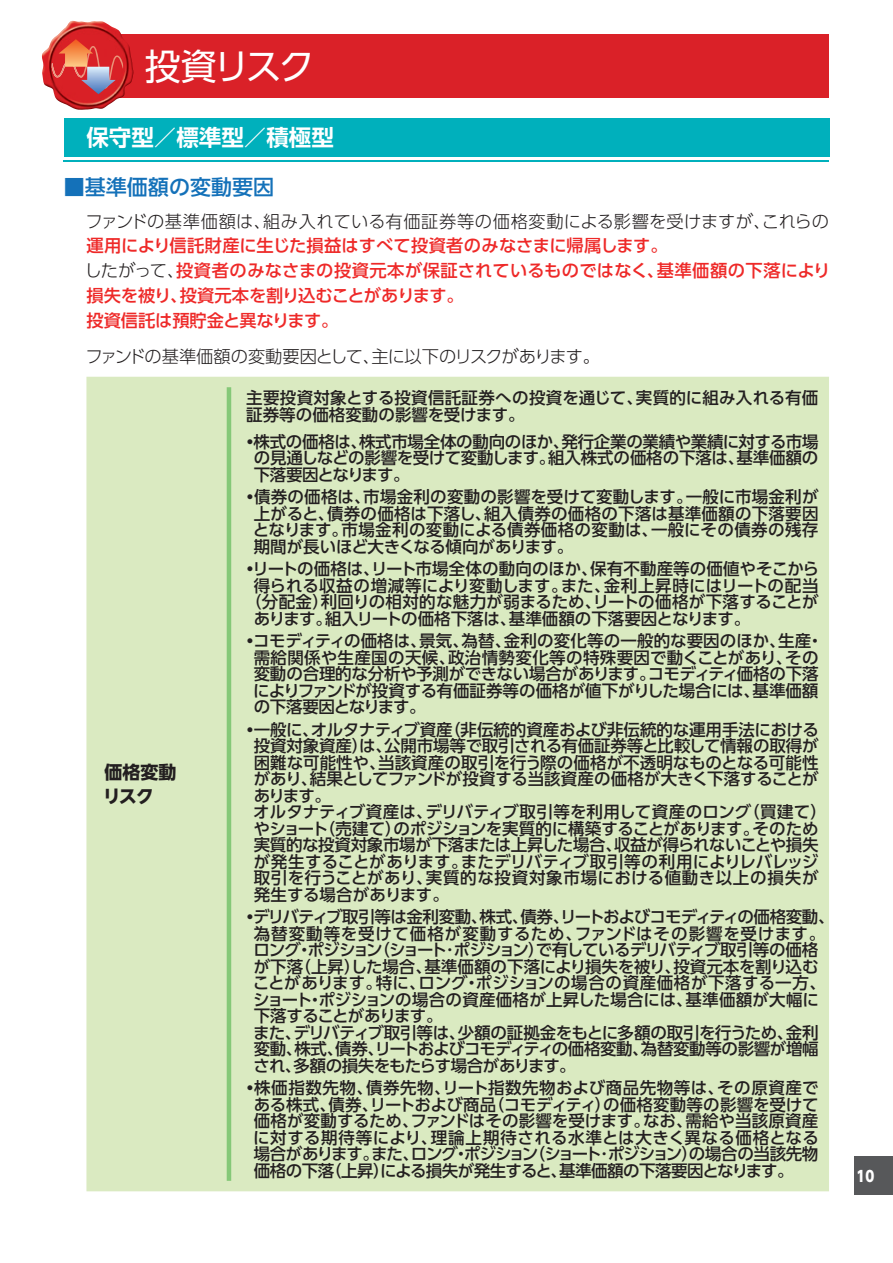
<style>
.page{position:relative;width:893px;height:1263px;background:#fff}
.page>*{position:absolute;margin:0;border:0;box-sizing:border-box;transform-origin:0 0}
.t1{font:36px "UD Shin Go Pro";letter-spacing:-.085em;color:#fff}
.t2{font:700 22.5px "UD Shin Go Pro De";color:#fff}
.t3{font:500 21px "UD Shin Go Pro";color:#1471b9}
.t4{font:700 18px/24px "UD Shin Go NT Pro";color:#231f20}
.t5{font:500 17.25px/24.8px "UD Shin Go Pro";color:#ee2928}
.t6{font:300 17.25px "UD Shin Go Pro";letter-spacing:.02em;color:#231f20}
.t7{font:300 17.25px "UD Shin Go Pro";letter-spacing:-.045em;color:#231f20}
.t8{font:500 16.5px/16.5px "UD Shin Go Pro";letter-spacing:-.01em;color:#231f20}
.t9{font:500 16.5px "UD Shin Go Pro";letter-spacing:.015em;color:#231f20}
.t10{font:800 15px "UD Shin Go Pro";color:#fff;scale:.9 1}
.s1{font-weight:300;color:#231f20}
.s2{font-weight:700}
</style>
<div class="page">
<div style="left:855px;top:1157px;width:38px;height:38px;background:#57585a"></div>
<div style="left:64px;top:118px;width:765px;height:39px;background:#00b0bc"></div>
<hr style="left:64px;top:160px;width:765px;height:2px;background:#00b0bc">
<div style="left:86px;top:377px;width:743px;height:814px;background:#daeac1"></div>
<hr style="left:227px;top:387px;width:4px;height:794px;background:#85c878">
<hr style="left:825px;top:34px;width:4px;height:64px;background:#da2128">
<div style="left:83px;top:34px;width:740px;height:64px;background:#da2128"></div>
<img style="left:42px;top:21px;width:29px;height:79px">
<img style="left:52px;top:46px;width:71px;height:43px">
<svg style="left:59px;top:39px;width:57px;height:55px"></svg>
<h1 class="t1" style="left:145px;top:37px;width:171px">投資リスク</h1>
<h2 class="t2" style="left:86px;top:119px;width:249px">保守型／標準型／積極型</h2>
<p class="t3" style="left:64px;top:170px;width:212px">■基準価額の変動要因</p>
<p class="t6" style="left:86px;top:207px;width:745px">ファンドの基準価額は、組み入れている有価証券等の価格変動による影響を受けますが、これらの</p>
<p class="t5" style="left:85px;top:233px;width:747px">運用により信託財産に生じた損益はすべて投資者のみなさまに帰属します。<br><span class="s1">したがって、</span>投資者のみなさまの投資元本が保証されているものではなく、基準価額の下落により損失を被り、投資元本を割り込むことがあります。<br>投資信託は預貯金と異なります。</p>
<p class="t7" style="left:86px;top:343px;width:516px">ファンドの基準価額の変動要因として、主に以下のリスクがあります。</p>
<p class="t4" style="left:103px;top:759px;width:75px">価格変動リスク</p>
<p class="t8" style="left:246px;top:389px;width:574px">主要投資対象とする投資信託証券への投資を通じて、実質的に組み入れる有価証券等の価格変動の影響を受けます。</p>
<p class="t8" style="left:254px;top:432px;width:566px;text-align:justify;text-indent:-12px"><span class="s2">・</span>株式の価格は、株式市場全体の動向のほか、発行企業の業績や業績に対する市場の見通しなどの影響を受けて変動します。組入株式の価格の下落は、基準価額の下落要因となります。</p>
<p class="t8" style="left:253px;top:488px;width:567px;text-align:justify;text-indent:-11px"><span class="s2">・</span>債券の価格は、市場金利の変動の影響を受けて変動します。一般に市場金利が上がると、債券の価格は下落し、組入債券の価格の下落は基準価額の下落要因となります。市場金利の変動による債券価格の変動は、一般にその債券の残存期間が長いほど大きくなる傾向があります。</p>
<p class="t8" style="left:242px;top:560px;width:579px"><span class="s2">・</span>リートの価格は、リート市場全体の動向のほか、保有不動産等の価値やそこから</p>
<p class="t8" style="left:254px;top:576px;width:566px">得られる収益の増減等により変動します。また、金利上昇時にはリートの配当</p>
<p class="t9" style="left:245px;top:588px;width:575px">（分配金）利回りの相対的な魅力が弱まるため、リートの価格が下落することが</p>
<p class="t8" style="left:254px;top:609px;width:498px">あります。組入リートの価格下落は、基準価額の下落要因となります。</p>
<p class="t8" style="left:253px;top:632px;width:571px;text-indent:-12px"><span class="s2">・</span>コモディティの価格は、景気、為替、金利の変化等の一般的な要因のほか、生産・需給関係や生産国の天候、政治情勢変化等の特殊要因で動くことがあり、その変動の合理的な分析や予測ができない場合があります。コモディティ価格の下落によりファンドが投資する有価証券等の価格が値下がりした場合には、基準価額の下落要因となります。</p>
<p class="t8" style="left:253px;top:720px;width:575px;text-indent:-12px"><span class="s2">・</span>一般に、オルタナティブ資産（非伝統的資産および非伝統的な運用手法における投資対象資産）は、公開市場等で取引される有価証券等と比較して情報の取得が困難な可能性や、当該資産の取引を行う際の価格が不透明なものとなる可能性があり、結果としてファンドが投資する当該資産の価格が大きく下落することがあります。<br>オルタナティブ資産は、デリバティブ取引等を利用して資産のロング（買建て）やショート（売建て）のポジションを実質的に構築することがあります。そのため実質的な投資対象市場が下落または上昇した場合、収益が得られないことや損失が発生することがあります。またデリバティブ取引等の利用によりレバレッジ取引を行うことがあり、実質的な投資対象市場における値動き以上の損失が発生する場合があります。</p>
<p class="t8" style="left:253px;top:908px;width:583px;text-indent:-11px"><span class="s2">・</span>デリバティブ取引等は金利変動、株式、債券、リートおよびコモディティの価格変動、為替変動等を受けて価格が変動するため、ファンドはその影響を受けます。ロング・ポジション（ショート･ポジション）で有しているデリバティブ取引等の価格が下落（上昇）した場合、基準価額の下落により損失を被り、投資元本を割り込むことがあります。特に、ロング・ポジションの場合の資産価格が下落する一方、ショート・ポジションの場合の資産価格が上昇した場合には、基準価額が大幅に下落することがあります。<br>また、デリバティブ取引等は、少額の証拠金をもとに多額の取引を行うため、金利変動、株式、債券、リートおよびコモディティの価格変動、為替変動等の影響が増幅され、多額の損失をもたらす場合があります。</p>
<p class="t8" style="left:253px;top:1079px;width:567px;text-align:justify;text-indent:-12px"><span class="s2">・</span>株価指数先物、債券先物、リート指数先物および商品先物等は、その原資産である株式、債券、リートおよび商品（コモディティ）の価格変動等の影響を受けて価格が変動するため、ファンドはその影響を受けます。なお、需給や当該原資産に対する期待等により、理論上期待される水準とは大きく異なる価格となる場合があります。また、ロング・ポジション（ショート･ポジション）の場合の当該先物価格の下落（上昇）による損失が発生すると、基準価額の下落要因となります。</p>
<p class="t10" style="left:856px;top:1163px;width:21px">10</p>
</div>
